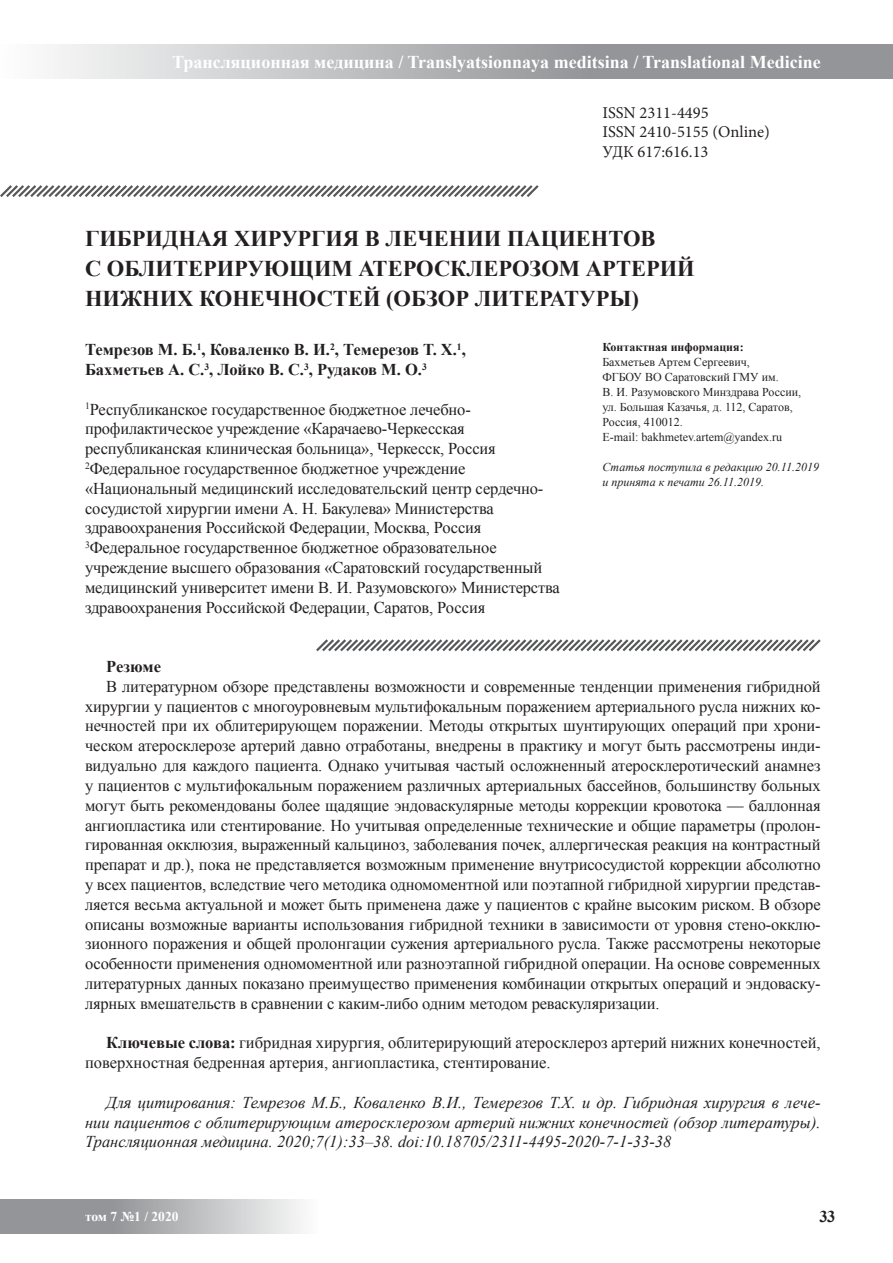
<style>
.page{position:relative;width:893px;height:1263px;background:#fff}
.page>*{position:absolute;margin:0;border:0;box-sizing:border-box;transform-origin:0 0}
.t1{font:700 22.5px/30px "Times New Roman";color:#231f20}
.t2{font:700 18px "Times New Roman";color:#fff}
.t3{font:16.5px/19.8px "Times New Roman";letter-spacing:-.01em;color:#231f20}
.t4{font:italic 16.5px/19.8px "Times New Roman";color:#231f20;text-align:justify}
.t5{font:700 16.5px/19.8px "Times New Roman";color:#231f20}
.t6{font:16.5px/19.8px "Minion Pro";color:#231f20}
.t7{font:700 13.5px "Times New Roman";color:#fff}
.t8{font:12px/15px "Times New Roman";color:#231f20}
.t9{font:italic 12px/15px "Times New Roman";color:#231f20}
.t10{font:700 12px "Times New Roman";color:#231f20}
.s1{font-weight:700}
</style>
<div class="page">
<svg style="left:52px;top:45px;width:841px;height:34px;background:#b2b3b5"></svg>
<svg style="left:0;top:1199px;width:302px;height:34px;background:#b1b2b4"></svg>
<svg style="left:0;top:185px;width:539px;height:12px"></svg>
<svg style="left:316px;top:639px;width:505px;height:13px"></svg>
<p class="t2" style="left:172px;top:49px;width:650px">Трансляционная медицина / Translyatsionnaya meditsina / Translational Medicine</p>
<p class="t6" style="left:602px;top:103px;width:169px">ISSN 2311-4495<br>ISSN 2410-5155 (Online)<br>УДК 617:616.13</p>
<h1 class="t1" style="left:85px;top:223px;width:611px">ГИБРИДНАЯ ХИРУРГИЯ В ЛЕЧЕНИИ ПАЦИЕНТОВ<br>С ОБЛИТЕРИРУЮЩИМ АТЕРОСКЛЕРОЗОМ АРТЕРИЙ<br>НИЖНИХ КОНЕЧНОСТЕЙ (ОБЗОР ЛИТЕРАТУРЫ)</h1>
<p class="t5" style="left:85px;top:339px;width:382px">Темрезов М. Б.<sup>1</sup>, Коваленко В. И.<sup>2</sup>, Темерезов Т. Х.<sup>1</sup>,<br>Бахметьев А. С.<sup>3</sup>, Лойко В. С.<sup>3</sup>, Рудаков М. О.<sup>3</sup></p>
<p class="t3" style="left:85px;top:399px;width:476px"><sup>1</sup>Республиканское государственное бюджетное лечебно&shy;профилактическое учреждение «Карачаево-Черкесская республиканская клиническая больница», Черкесск, Россия <sup>2</sup>Федеральное государственное бюджетное учреждение «Национальный медицинский исследовательский центр сердечно&shy;сосудистой хирургии имени А. Н. Бакулева» Министерства здравоохранения Российской Федерации, Москва, Россия <sup>3</sup>Федеральное государственное бюджетное образовательное учреждение высшего образования «Саратовский государственный медицинский университет имени В. И. Разумовского» Министерства здравоохранения Российской Федерации, Саратов, Россия</p>
<p class="t10" style="left:602px;top:339px;width:143px">Контактная информация:</p>
<p class="t8" style="left:602px;top:354px;width:200px">Бахметьев Артем Сергеевич,<br>ФГБОУ ВО Саратовский ГМУ им.<br>В. И. Разумовского Минздрава России, ул. Большая Казачья, д. 112, Саратов,<br>Россия, 410012.<br>E-mail: bakhmetev.artem@yandex.ru</p>
<p class="t9" style="left:602px;top:459px;width:218px">Статья поступила в редакцию 20.11.2019 и принята к печати 26.11.2019.</p>
<p class="t5" style="left:106px;top:656px;width:56px">Резюме</p>
<p class="t3" style="left:85px;top:676px;width:737px;text-align:justify;text-indent:21px">В литературном обзоре представлены возможности и современные тенденции применения гибридной хирургии у пациентов с многоуровневым мультифокальным поражением артериального русла нижних ко&shy;нечностей при их облитерирующем поражении. Методы открытых шунтирующих операций при хрони&shy;ческом атеросклерозе артерий давно отработаны, внедрены в практику и могут быть рассмотрены инди&shy;видуально для каждого пациента. Однако учитывая частый осложненный атеросклеротический анамнез у пациентов с мультифокальным поражением различных артериальных бассейнов, большинству больных могут быть рекомендованы более щадящие эндоваскулярные методы коррекции кровотока — баллонная ангиопластика или стентирование. Но учитывая определенные технические и общие параметры (пролон&shy;гированная окклюзия, выраженный кальциноз, заболевания почек, аллергическая реакция на контрастный препарат и др.), пока не представляется возможным применение внутрисосудистой коррекции абсолютно у всех пациентов, вследствие чего методика одномоментной или поэтапной гибридной хирургии представ&shy;ляется весьма актуальной и может быть применена даже у пациентов с крайне высоким риском. В обзоре описаны возможные варианты использования гибридной техники в зависимости от уровня стено-окклю&shy;зионного поражения и общей пролонгации сужения артериального русла. Также рассмотрены некоторые особенности применения одномоментной или разноэтапной гибридной операции. На основе современных литературных данных показано преимущество применения комбинации открытых операций и эндоваску&shy;лярных вмешательств в сравнении с каким-либо одним методом реваскуляризации.</p>
<p class="t3" style="left:85px;top:1033px;width:737px;text-indent:21px"><span class="s1">Ключевые слова:</span> гибридная хирургия, облитерирующий атеросклероз артерий нижних конечностей, поверхностная бедренная артерия, ангиопластика, стентирование.</p>
<p class="t4" style="left:85px;top:1092px;width:737px;text-indent:21px">Для цитирования: Темрезов М.Б., Коваленко В.И., Темерезов Т.Х. и др. Гибридная хирургия в лече&shy;нии пациентов с облитерирующим атеросклерозом артерий нижних конечностей (обзор литературы).<br>Трансляционная медицина. 2020;7(1):33–38. doi:10.18705/2311-4495-2020-7-1-33-38</p>
<p class="t7" style="left:85px;top:1207px;width:95px">том 7 №1 / 2020</p>
<p class="t5" style="left:819px;top:1206px;width:18px">33</p>
</div>
